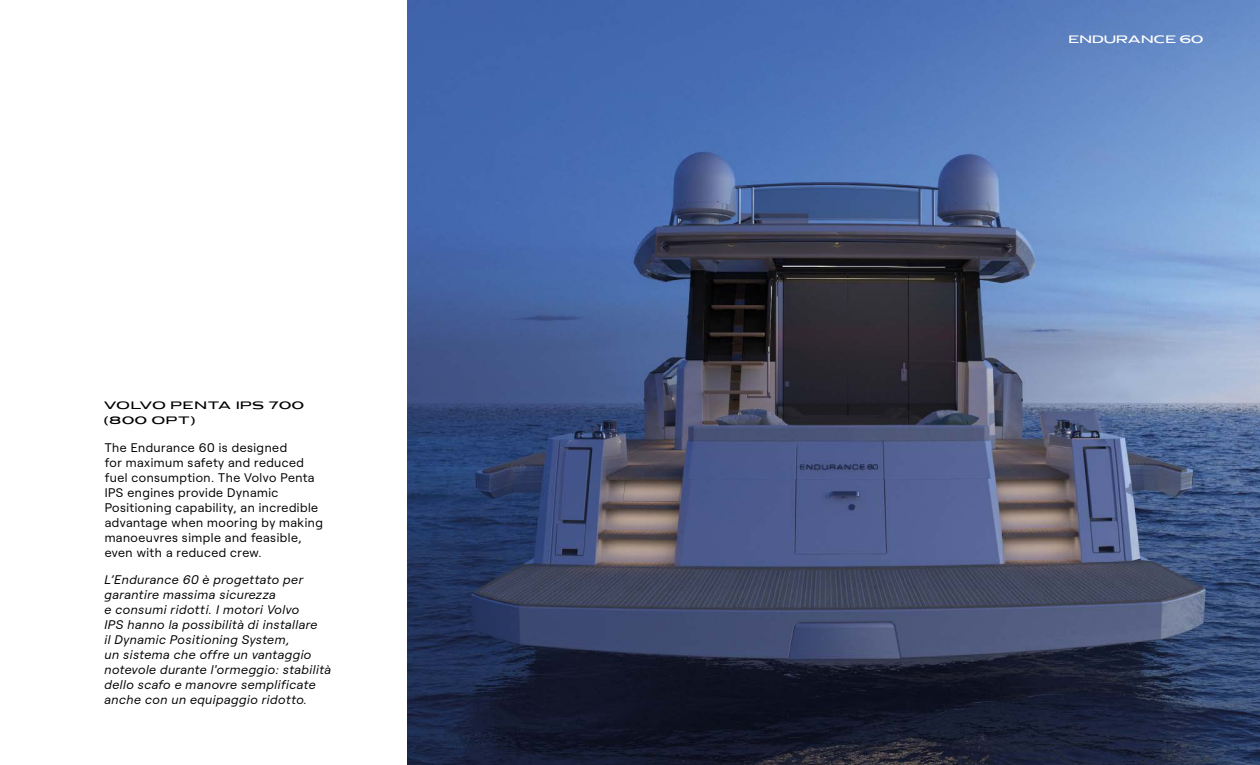
<style>
.page{position:relative;width:1260px;height:765px;background:#fff}
.page>*{position:absolute;margin:0;border:0;box-sizing:border-box;transform-origin:0 0}
.t1{font:17.5px/15px "Pauraque Sans Clean";letter-spacing:.04em;color:#000}
.t2{font:17.5px "Pauraque Sans Clean";color:#fff}
.t3{font:italic 12.5px/15px "Roobert";letter-spacing:.04em;color:#000}
.t4{font:12.5px/15px "Roobert";letter-spacing:.04em;color:#000}
</style>
<div class="page">
<img style="left:407px;top:0;width:853px;height:765px">
<h1 class="t1" style="left:104px;top:396px;width:202px">VOLVO PENTA IPS 700 (800 OPT)</h1>
<p class="t4" style="left:105px;top:439px;width:220px">The Endurance 60 is designed<br>for maximum safety and reduced fuel consumption. The Volvo Penta<br>IPS engines provide Dynamic<br>Positioning capability, an incredible advantage when mooring by making manoeuvres simple and feasible, even with a reduced crew.</p>
<p class="t3" style="left:104px;top:572px;width:228px">L’Endurance 60 è progettato per garantire massima sicurezza<br>e consumi ridotti. I motori Volvo<br>IPS hanno la possibilità di installare<br>il Dynamic Positioning System,<br>un sistema che offre un vantaggio notevole durante l'ormeggio: stabilità dello scafo e manovre semplificate anche con un equipaggio ridotto.</p>
<h1 class="t2" style="left:1068px;top:27px;width:136px">ENDURANCE 60</h1>
</div>
